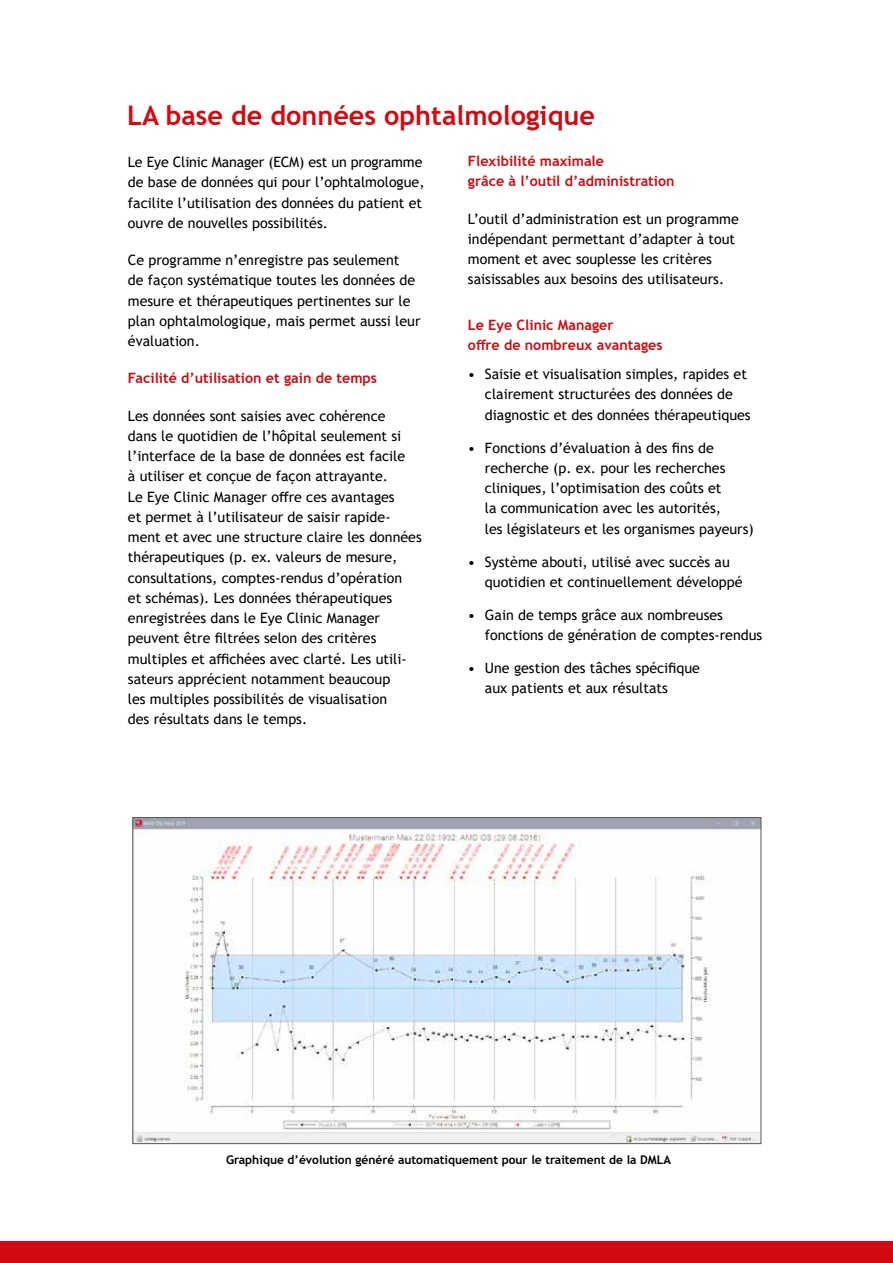
<style>
.page{position:relative;width:893px;height:1263px;background:#fff}
.page>*{position:absolute;margin:0;border:0;box-sizing:border-box;transform-origin:0 0}
.t1{font:700 27px "Trebuchet MS";color:#d20a11}
.t2{font:14.25px/20.2px "Trebuchet MS";color:#000}
.t3{font:700 14.25px/20.2px "Trebuchet MS";color:#d20a11}
.t4{font:700 12px "Trebuchet MS";color:#000}
</style>
<div class="page">
<div style="left:0;top:1242px;width:893px;height:21px;background:#d20a11"></div>
<img style="left:135px;top:819px;width:624px;height:323px">
<h1 class="t1" style="left:127px;top:99px;width:469px">LA base de données ophtalmologique</h1>
<p class="t2" style="left:128px;top:152px;width:298px">Le Eye Clinic Manager (ECM) est un programme de base de données qui pour l’ophtalmologue, facilite l’utilisation des données du patient et ouvre de nouvelles possibilités.</p>
<p class="t2" style="left:128px;top:250px;width:294px">Ce programme n’enregistre pas seulement<br>de façon systématique toutes les données de mesure et thérapeutiques pertinentes sur le plan ophtalmologique, mais permet aussi leur évaluation.</p>
<p class="t3" style="left:128px;top:368px;width:251px">Facilité d’utilisation et gain de temps</p>
<p class="t2" style="left:128px;top:405px;width:295px">Les données sont saisies avec cohérence<br>dans le quotidien de l’hôpital seulement si l’interface de la base de données est facile<br>à utiliser et conçue de façon attrayante.<br>Le Eye Clinic Manager offre ces avantages<br>et permet à l’utilisateur de saisir rapide&shy;ment et avec une structure claire les données thérapeutiques (p. ex. valeurs de mesure, consultations, comptes-rendus d’opération<br>et schémas). Les données thérapeutiques enregistrées dans le Eye Clinic Manager peuvent être filtrées selon des critères multiples et affichées avec clarté. Les utili&shy;sateurs apprécient notamment beaucoup<br>les multiples possibilités de visualisation<br>des résultats dans le temps.</p>
<p class="t3" style="left:468px;top:151px;width:208px">Flexibilité maximale<br>grâce à l’outil d’administration</p>
<p class="t2" style="left:468px;top:208px;width:272px">L’outil d’administration est un programme indépendant permettant d’adapter à tout moment et avec souplesse les critères saisissables aux besoins des utilisateurs.</p>
<p class="t3" style="left:468px;top:315px;width:196px">Le Eye Clinic Manager<br>offre de nombreux avantages</p>
<p class="t2" style="left:485px;top:364px;width:267px;text-indent:-17px">• Saisie et visualisation simples, rapides et clairement structurées des données de diagnostic et des données thérapeutiques</p>
<p class="t2" style="left:485px;top:437px;width:270px;text-indent:-17px">• Fonctions d’évaluation à des fins de recherche (p. ex. pour les recherches cliniques, l’optimisation des coûts et<br>la communication avec les autorités,<br>les législateurs et les organismes payeurs)</p>
<p class="t2" style="left:485px;top:551px;width:259px;text-indent:-17px">• Système abouti, utilisé avec succès au quotidien et continuellement développé</p>
<p class="t2" style="left:485px;top:605px;width:279px;text-indent:-17px">• Gain de temps grâce aux nombreuses fonctions de génération de comptes-rendus</p>
<p class="t2" style="left:485px;top:658px;width:217px;text-indent:-17px">• Une gestion des tâches spécifique aux patients et aux résultats</p>
<p class="t4" style="left:226px;top:1153px;width:446px">Graphique d’évolution généré automatiquement pour le traitement de la DMLA</p>
</div>
